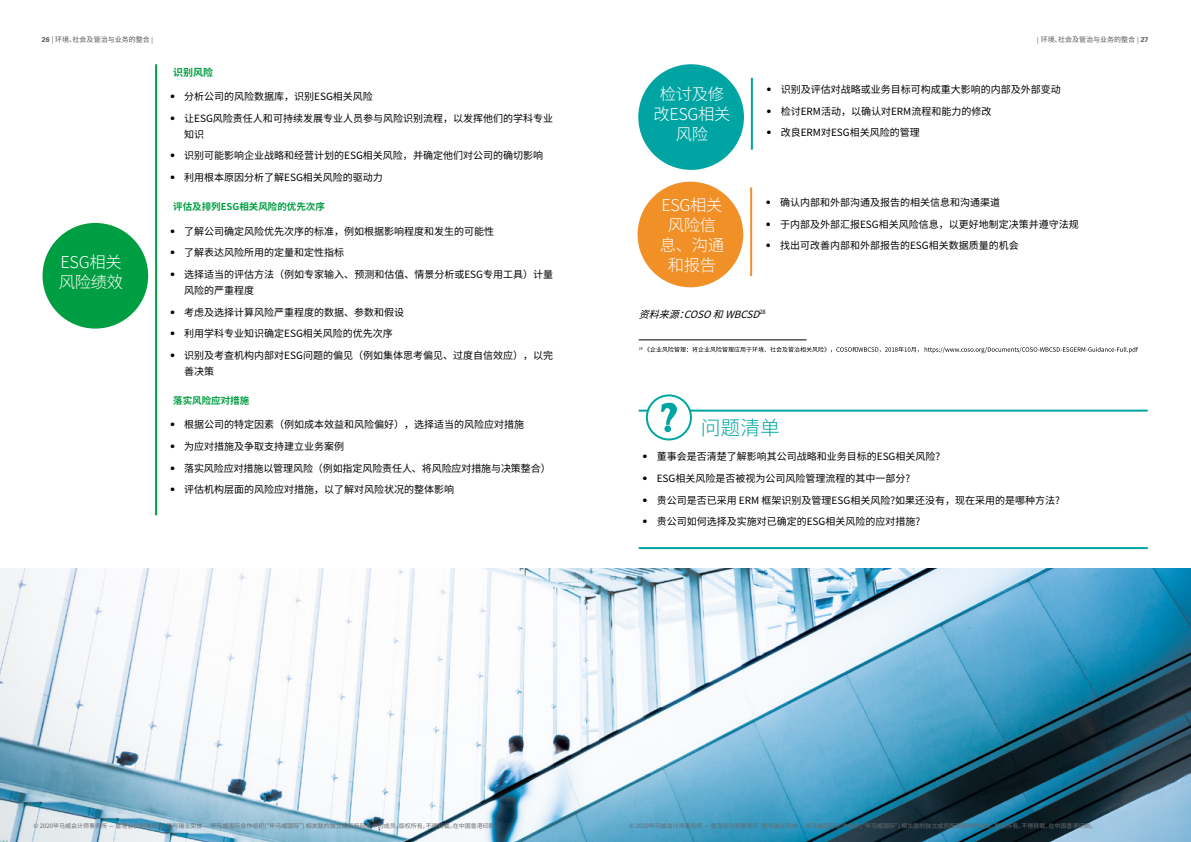
<style>
.page{position:relative;width:1191px;height:842px;background:#fff}
.page>*{position:absolute;margin:0;border:0;box-sizing:border-box;transform-origin:0 0}
.t1{font:300 19.8px "Noto Sans CJ Ksc";color:#00a5a3}
.t2{font:300 16.3px/20px "Noto Sans CJ Ksc";letter-spacing:-.02em;color:#fff;text-align:center}
.t3{font:10px/16px "Noto Sans CJ Ksc";color:#000}
.t4{font:italic 10px "Noto Sans CJ Ksc";color:#000}
.t5{font:700 10px "Noto Sans CJ Ksc";color:#009e42}
.t6{font:700 9.5px "Noto Sans CJ Ksc";color:#009e42}
.t7{font:7px "Noto Sans CJ Ksc";color:#595757}
.t8{font:6px "Noto Sans CJ Ksc";color:#68696e}
.s1{font-family:"Univers 65";font-weight:700}
.s2{font-family:"Univers 45";font-weight:300}
</style>
<div class="page">
<div style="left:637px;top:182px;width:106px;height:105px;background:#f19027;border-radius:50%"></div>
<hr style="left:638px;top:410px;width:509px;height:2px;background:#00a5a3">
<hr style="left:638px;top:547px;width:509px;height:2px;background:#00a5a3">
<div style="left:647px;top:395px;width:44px;height:44px;background:#fff;border-radius:50%"></div>
<div style="left:646px;top:394px;width:46px;height:46px;border:2px solid #00a5a3;border-radius:50%"></div>
<svg style="left:661px;top:403px;width:16px;height:29px"></svg>
<hr style="left:155px;top:64px;width:2px;height:451px;background:#009e42">
<div style="left:43px;top:223px;width:105px;height:106px;background:#009e42;border-radius:50%"></div>
<hr style="left:751px;top:78px;width:2px;height:72px;background:#00a5a3">
<div style="left:638px;top:64px;width:106px;height:106px;background:#00a5a3;border-radius:50%"></div>
<hr style="left:750px;top:187px;width:2px;height:89px;background:#f19027">
<svg style="left:639px;top:347px;width:499px;height:6px"></svg>
<hr style="left:638px;top:340px;width:168px;height:1px;background:#000">
<img style="left:0;top:568px;width:1191px;height:274px">
<p class="t7" style="left:42px;top:36px;width:113px"><span class="s1">26</span> | 环境、社会及管治与业务的整合 <span class="s2">|</span></p>
<p class="t7" style="left:1037px;top:36px;width:113px"><span class="s2">|</span> 环境、社会及管治与业务的整合 <span class="s2">|</span> <span class="s1">27</span></p>
<h2 class="t2" style="left:59px;top:252px;width:66px;text-align:left">ESG相关风险绩效</h2>
<p class="t5" style="left:173px;top:66px;width:41px">识别风险</p>
<p class="t3" style="left:170px;top:89px;width:204px"><span class="s2">•</span> 分析公司的风险数据库，识别ESG相关风险</p>
<p class="t3" style="left:184px;top:110px;width:370px;text-indent:-14px"><span class="s2">•</span> 让ESG风险责任人和可持续发展专业人员参与风险识别流程，以发挥他们的学科专业知识</p>
<p class="t3" style="left:170px;top:148px;width:374px"><span class="s2">•</span> 识别可能影响企业战略和经营计划的ESG相关风险，并确定他们对公司的确切影响</p>
<p class="t3" style="left:170px;top:170px;width:214px"><span class="s2">•</span> 利用根本原因分析了解ESG相关风险的驱动力</p>
<p class="t6" style="left:173px;top:201px;width:153px">评估及排列ESG相关风险的优先次序</p>
<p class="t3" style="left:170px;top:223px;width:326px"><span class="s2">•</span> 了解公司确定风险优先次序的标准，例如根据影响程度和发生的可能性</p>
<p class="t3" style="left:170px;top:245px;width:176px"><span class="s2">•</span> 了解表达风险所用的定量和定性指标</p>
<p class="t3" style="left:184px;top:266px;width:370px;text-indent:-14px"><span class="s2">•</span> 选择适当的评估方法（例如专家输入、预测和估值、情景分析或ESG专用工具）计量风险的严重程度</p>
<p class="t3" style="left:170px;top:304px;width:236px"><span class="s2">•</span> 考虑及选择计算风险严重程度的数据、参数和假设</p>
<p class="t3" style="left:170px;top:326px;width:224px"><span class="s2">•</span> 利用学科专业知识确定ESG相关风险的优先次序</p>
<p class="t3" style="left:184px;top:347px;width:370px;text-indent:-14px"><span class="s2">•</span> 识别及考查机构内部对ESG问题的偏见（例如集体思考偏见、过度自信效应），以完善决策</p>
<p class="t6" style="left:173px;top:395px;width:77px">落实风险应对措施</p>
<p class="t3" style="left:170px;top:417px;width:356px"><span class="s2">•</span> 根据公司的特定因素（例如成本效益和风险偏好），选择适当的风险应对措施</p>
<p class="t3" style="left:170px;top:439px;width:176px"><span class="s2">•</span> 为应对措施及争取支持建立业务案例</p>
<p class="t3" style="left:170px;top:460px;width:382px"><span class="s2">•</span> 落实风险应对措施以管理风险（例如指定风险责任人、将风险应对措施与决策整合）</p>
<p class="t3" style="left:170px;top:482px;width:286px"><span class="s2">•</span> 评估机构层面的风险应对措施，以了解对风险状况的整体影响</p>
<h2 class="t2" style="left:653px;top:84px;width:79px">检讨及修改ESG相关风险</h2>
<p class="t3" style="left:766px;top:81px;width:296px"><span class="s2">•</span> 识别及评估对战略或业务目标可构成重大影响的内部及外部变动</p>
<p class="t3" style="left:766px;top:103px;width:226px"><span class="s2">•</span> 检讨ERM活动，以确认对ERM流程和能力的修改</p>
<p class="t3" style="left:766px;top:125px;width:155px"><span class="s2">•</span> 改良ERM对ESG相关风险的管理</p>
<h2 class="t2" style="left:660px;top:196px;width:66px">ESG相关风险信息、沟通和报告</h2>
<p class="t3" style="left:766px;top:194px;width:236px"><span class="s2">•</span> 确认内部和外部沟通及报告的相关信息和沟通渠道</p>
<p class="t3" style="left:766px;top:216px;width:314px"><span class="s2">•</span> 于内部及外部汇报ESG相关风险信息，以更好地制定决策并遵守法规</p>
<p class="t3" style="left:766px;top:238px;width:254px"><span class="s2">•</span> 找出可改善内部和外部报告的ESG相关数据质量的机会</p>
<p class="t4" style="left:638px;top:308px;width:130px">资料来源：COSO 和 WBCSD<sup>2</sup> <sup>8</sup></p>
<h1 class="t1" style="left:700px;top:417px;width:81px">问题清单</h1>
<p class="t3" style="left:642px;top:449px;width:299px"><span class="s2">•</span> 董事会是否清楚了解影响其公司战略和业务目标的ESG相关风险?</p>
<p class="t3" style="left:642px;top:470px;width:269px"><span class="s2">•</span> ESG相关风险是否被视为公司风险管理流程的其中一部分?</p>
<p class="t3" style="left:642px;top:492px;width:419px"><span class="s2">•</span> 贵公司是否已采用 ERM 框架识别及管理ESG相关风险?如果还没有，现在采用的是哪种方法?</p>
<p class="t3" style="left:642px;top:514px;width:279px"><span class="s2">•</span> 贵公司如何选择及实施对已确定的ESG相关风险的应对措施?</p>
<p class="t8" style="left:34px;top:823px;width:469px">© 2020毕马威会计师事务所 — 香港合伙制事务所，是与瑞士实体 — 毕马威国际合作组织(“毕马威国际”) 相关联的独立成员所网络中的成员。版权所有，不得转载。在中国香港印刷。</p>
<p class="t8" style="left:629px;top:823px;width:469px">© 2020毕马威会计师事务所 — 香港合伙制事务所，是与瑞士实体 — 毕马威国际合作组织(“毕马威国际”) 相关联的独立成员所网络中的成员。版权所有，不得转载。在中国香港印刷。</p>
</div>
